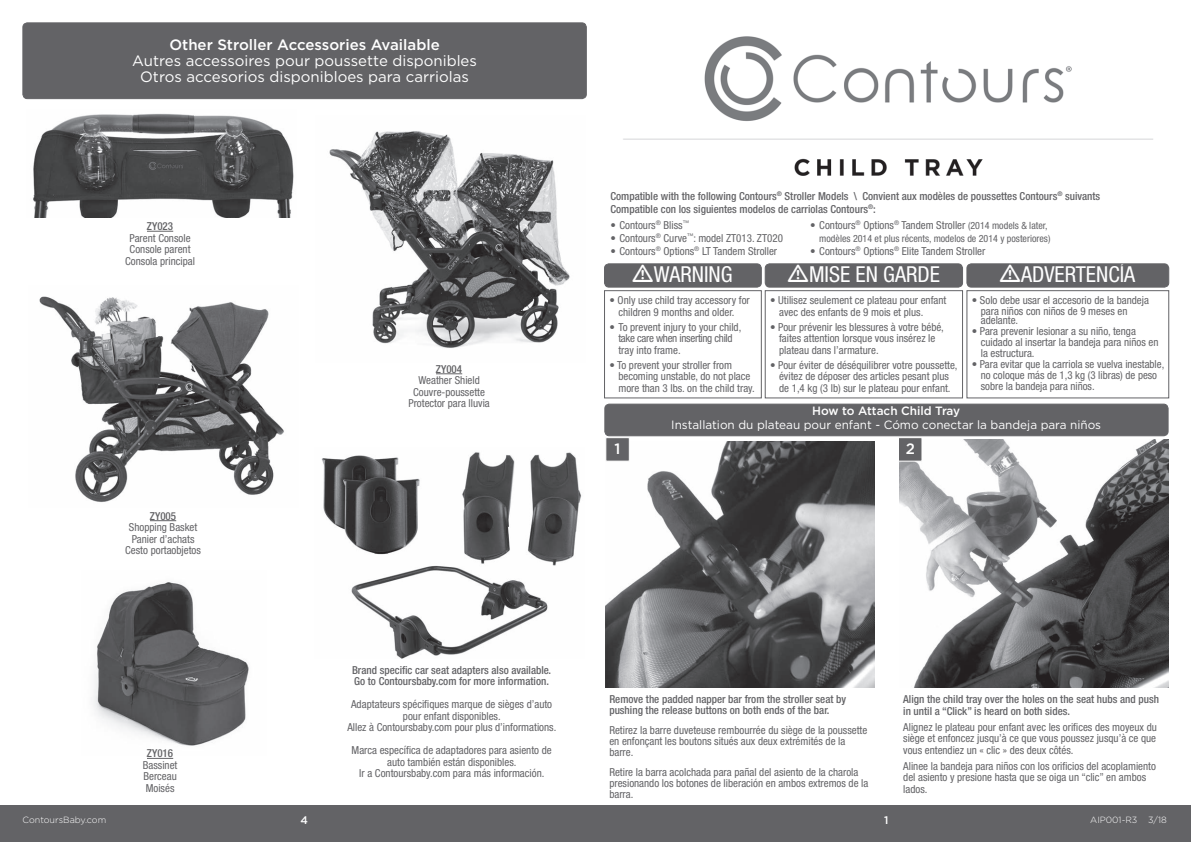
<style>
.page{position:relative;width:1191px;height:842px;background:#fff}
.page>*{position:absolute;margin:0;border:0;box-sizing:border-box;transform-origin:0 0}
.t1{font:condensed 22px "Helvetica Neue";color:#fff}
.t2{font:15px "Gotham";color:#fff}
.t3{font:500 15px "Gotham";color:#fff}
.t4{font:12px "Gotham";color:#fff}
.t5{font:500 12px "Gotham";color:#fff}
.t6{font:condensed 11px/11.5px "Helvetica Neue";color:#636366}
.t7{font:500 condensed 11px/11px "Helvetica Neue";color:#636366}
.t8{font:500 11px "Gotham";color:#fff}
.t9{font:condensed 10px "Helvetica Neue";color:#636366}
.t10{font:300 9px "Gotham";color:#fff}
.s1{font-size:10px}
</style>
<div class="page">
<img style="left:623px;top:36px;width:530px;height:140px">
<img style="left:605px;top:441px;width:269px;height:247px">
<img style="left:899px;top:440px;width:269px;height:248px">
<img style="left:329px;top:131px;width:241px;height:217px">
<img style="left:39px;top:296px;width:245px;height:206px">
<svg style="left:150px;top:520px;width:26px;height:1px"></svg>
<div style="left:23px;top:23px;width:563px;height:76px;background:#636366;border-radius:4px"></div>
<div style="left:22px;top:23px;width:564px;height:76px;border:1px solid #636366;border-radius:4px"></div>
<img style="left:93px;top:582px;width:156px;height:164px">
<img style="left:33px;top:113px;width:261px;height:105px">
<svg style="left:147px;top:758px;width:26px;height:1px"></svg>
<img style="left:321px;top:452px;width:261px;height:206px">
<svg style="left:436px;top:373px;width:26px;height:1px"></svg>
<div style="left:0;top:806px;width:1191px;height:36px;background:#636366"></div>
<div style="left:604px;top:290px;width:157px;height:108px;border:1px solid #636366"></div>
<div style="left:604px;top:264px;width:157px;height:23px;background:#636366;border-radius:4px"></div>
<div style="left:604px;top:263px;width:157px;height:24px;border:1px solid #636366;border-radius:4px"></div>
<div style="left:765px;top:290px;width:198px;height:108px;border:1px solid #636366"></div>
<div style="left:765px;top:264px;width:197px;height:23px;background:#636366;border-radius:4px"></div>
<div style="left:765px;top:263px;width:198px;height:24px;border:1px solid #636366;border-radius:4px"></div>
<div style="left:966px;top:290px;width:203px;height:108px;border:1px solid #636366"></div>
<div style="left:967px;top:264px;width:201px;height:23px;background:#636366;border-radius:4px"></div>
<div style="left:966px;top:263px;width:203px;height:24px;border:1px solid #636366;border-radius:4px"></div>
<div style="left:605px;top:437px;width:25px;height:25px;background:#636366;border:1px solid #fff"></div>
<div style="left:898px;top:437px;width:24px;height:25px;background:#636366;border:1px solid #fff"></div>
<div style="left:605px;top:404px;width:563px;height:32px;background:#636366;border-radius:4px"></div>
<div style="left:604px;top:404px;width:564px;height:32px;border:1px solid #636366;border-radius:4px"></div>
<svg style="left:147px;top:231px;width:26px;height:1px"></svg>
<p class="t3" style="left:169px;top:35px;width:272px">Other Stroller Accessories Available</p>
<p class="t2" style="left:132px;top:51px;width:346px">Autres accessoires pour poussette disponibles</p>
<p class="t2" style="left:140px;top:67px;width:330px">Otros accesorios disponibloes para carriolas</p>
<p class="t7" style="left:147px;top:221px;width:28px">ZY023</p>
<p class="t6" style="left:130px;top:232px;width:62px">Parent Console</p>
<p class="t6" style="left:130px;top:243px;width:62px">Console parent</p>
<p class="t6" style="left:125px;top:255px;width:71px">Consola principal</p>
<p class="t7" style="left:150px;top:510px;width:28px">ZY005</p>
<p class="t6" style="left:129px;top:521px;width:70px">Shopping Basket</p>
<p class="t6" style="left:132px;top:533px;width:64px">Panier d’achats</p>
<p class="t6" style="left:125px;top:544px;width:77px">Cesto portaobjetos</p>
<p class="t7" style="left:147px;top:748px;width:28px">ZY016</p>
<p class="t6" style="left:143px;top:759px;width:36px">Bassinet</p>
<p class="t6" style="left:143px;top:770px;width:35px">Berceau</p>
<p class="t6" style="left:146px;top:782px;width:30px">Moisés</p>
<p class="t7" style="left:436px;top:363px;width:28px">ZY004</p>
<p class="t6" style="left:418px;top:374px;width:63px">Weather Shield</p>
<p class="t6" style="left:413px;top:386px;width:73px">Couvre-poussette</p>
<p class="t6" style="left:408px;top:397px;width:83px">Protector para lluvia</p>
<p class="t7" style="left:352px;top:664px;width:201px">Brand specific car seat adapters also available.</p>
<p class="t7" style="left:354px;top:675px;width:196px">Go to Contoursbaby.com for more information.</p>
<p class="t6" style="left:351px;top:698px;width:202px;text-align:center">Adaptateurs spécifiques marque de sièges d’auto pour enfant disponibles.</p>
<p class="t6" style="left:347px;top:721px;width:210px">Allez à Contoursbaby.com pour plus d’informations.</p>
<p class="t6" style="left:351px;top:744px;width:201px;text-align:center">Marca específica de adaptadores para asiento de auto también están disponibles.</p>
<p class="t6" style="left:359px;top:767px;width:187px">Ir a Contoursbaby.com para más información.</p>
<p class="t7" style="left:610px;top:190px;width:491px">Compatible with the following Contours<sup>®</sup> Stroller Models \ Convient aux modèles de poussettes Contours<sup>®</sup> suivants</p>
<p class="t7" style="left:610px;top:203px;width:267px">Compatible con los siguientes modelos de carriolas Contours<sup>®</sup>:</p>
<p class="t6" style="left:610px;top:219px;width:80px">• Contours<sup>®</sup> Bliss<sup>™</sup></p>
<p class="t6" style="left:610px;top:232px;width:174px">• Contours<sup>®</sup> Curve<sup>™</sup>: model ZT013. ZT020</p>
<p class="t6" style="left:610px;top:245px;width:168px">• Contours<sup>®</sup> Options<sup>®</sup> LT Tandem Stroller</p>
<p class="t6" style="left:810px;top:219px;width:239px">• Contours<sup>®</sup> Options<sup>®</sup> Tandem Stroller <span class="s1">(2014 models &amp; later,</span></p>
<p class="t9" style="left:819px;top:232px;width:232px">modèles 2014 et plus récents, modelos de 2014 y posteriores)</p>
<p class="t6" style="left:810px;top:245px;width:177px">• Contours<sup>®</sup> Options<sup>®</sup> Elite Tandem Stroller</p>
<p class="t1" style="left:654px;top:262px;width:80px">WARNING</p>
<p class="t6" style="left:609px;top:294px;width:142px;text-align:center">• Only use child tray accessory for children 9 months and older.</p>
<p class="t6" style="left:618px;top:321px;width:124px;text-indent:-9px">• To prevent injury to your child, take care when inserting child tray into frame.</p>
<p class="t6" style="left:618px;top:359px;width:138px;text-indent:-9px">• To prevent your stroller from becoming unstable, do not place more than 3 lbs. on the child tray.</p>
<p class="t1" style="left:809px;top:262px;width:132px">MISE EN GARDE</p>
<p class="t6" style="left:779px;top:294px;width:169px;text-indent:-9px">• Utilisez seulement ce plateau pour enfant avec des enfants de 9 mois et plus.</p>
<p class="t6" style="left:779px;top:321px;width:166px;text-indent:-9px">• Pour prévenir les blessures à votre bébé, faites attention lorsque vous insérez le plateau dans l’armature.</p>
<p class="t6" style="left:770px;top:359px;width:189px;text-align:center">• Pour éviter de déséquilibrer votre poussette, évitez de déposer des articles pesant plus<br>de 1,4 kg (3 lb) sur le plateau pour enfant.</p>
<p class="t1" style="left:1021px;top:262px;width:116px">ADVERTENCÍA</p>
<p class="t6" style="left:980px;top:295px;width:170px;line-height:11px;text-indent:-9px">• Solo debe usar el accesorio de la bandeja para niños con niños de 9 meses en</p>
<p class="t6" style="left:980px;top:314px;width:39px">adelante.</p>
<p class="t6" style="left:980px;top:326px;width:179px;line-height:11px;text-indent:-9px">• Para prevenir lesionar a su niño, tenga cuidado al insertar la bandeja para niños en la estructura.</p>
<p class="t6" style="left:971px;top:358px;width:194px">• Para evitar que la carriola se vuelva inestable,</p>
<p class="t6" style="left:980px;top:369px;width:178px">no coloque más de 1,3 kg (3 libras) de peso</p>
<p class="t6" style="left:980px;top:380px;width:115px">sobre la bandeja para niños.</p>
<p class="t5" style="left:812px;top:403px;width:150px">How to Attach Child Tray</p>
<p class="t4" style="left:671px;top:417px;width:431px">Installation du plateau pour enfant - Cómo conectar la bandeja para niños</p>
<p class="t3" style="left:614px;top:439px;width:7px">1</p>
<p class="t3" style="left:905px;top:439px;width:11px">2</p>
<p class="t7" style="left:609px;top:693px;width:238px">Remove the padded napper bar from the stroller seat by pushing the release buttons on both ends of the bar.</p>
<p class="t6" style="left:609px;top:724px;width:259px;line-height:11px">Retirez la barre duveteuse rembourrée du siège de la poussette en enfonçant les boutons situés aux deux extrémités de la barre.</p>
<p class="t6" style="left:609px;top:766px;width:260px;line-height:11px">Retire la barra acolchada para pañal del asiento de la charola presionando los botones de liberación en ambos extremos de la barra.</p>
<p class="t7" style="left:903px;top:693px;width:257px;line-height:11.5px">Align the child tray over the holes on the seat hubs and push in until a “Click” is heard on both sides.</p>
<p class="t6" style="left:903px;top:721px;width:255px;text-align:justify">Alignez le plateau pour enfant avec les orifices des moyeux du siège et enfoncez jusqu’à ce que vous poussez jusqu’à ce que vous entendiez un « clic » des deux côtés.</p>
<p class="t6" style="left:903px;top:760px;width:254px">Alinee la bandeja para niños con los orificios del acoplamiento del asiento y presione hasta que se oiga un “clic” en ambos lados.</p>
<p class="t10" style="left:23px;top:814px;width:85px">ContoursBaby.com</p>
<p class="t8" style="left:300px;top:813px;width:9px">4</p>
<p class="t8" style="left:884px;top:813px;width:6px">1</p>
<p class="t10" style="left:1090px;top:814px;width:78px">AIP001-R3 3/18</p>
</div>
